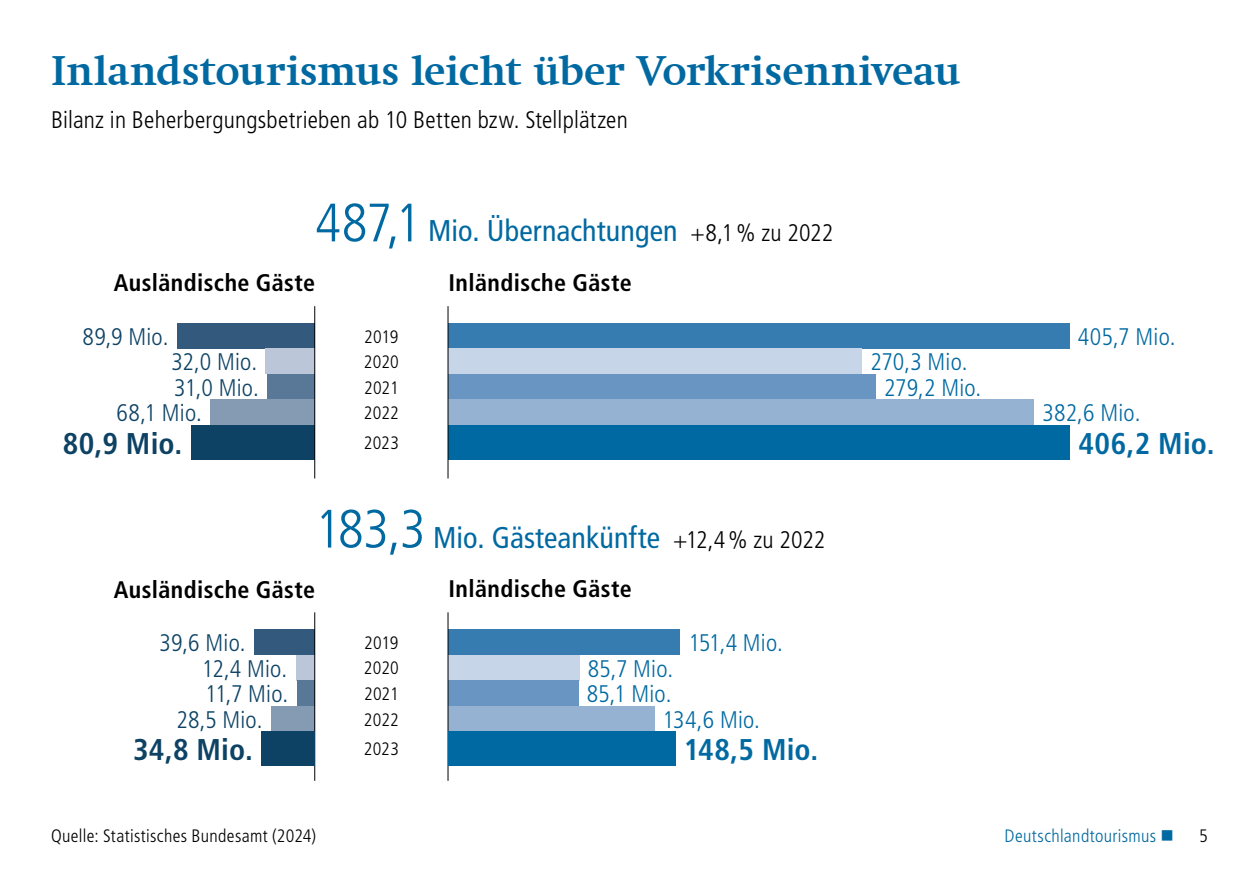
<style>
.page{position:relative;width:1259px;height:893px;background:#fff}
.page>*{position:absolute;margin:0;border:0;box-sizing:border-box;transform-origin:0 0}
.t1{font:700 42px "Swift Com";letter-spacing:-.005em;color:#0069a1}
.t2{font:condensed 30px "Frutiger LT Std";letter-spacing:.005em;color:#0069a1}
.t3{font:700 condensed 30px "Frutiger LT Std";letter-spacing:.01em;color:#0069a1}
.t4{font:700 condensed 30px "Frutiger LT Std";letter-spacing:.01em;color:#0d4264}
.t5{font:300 condensed 24px/25.5px "Frutiger LT Std";letter-spacing:.01em;color:#0069a1;text-align:center}
.t6{font:700 condensed 24px "Frutiger LT Std";letter-spacing:.015em;color:#000}
.t7{font:300 condensed 24px "Frutiger LT Std";letter-spacing:.01em;color:#0d4264}
.t8{font:300 condensed 24px "Frutiger LT Std";letter-spacing:.01em;color:#000}
.t9{font:300 condensed 18px "Frutiger LT Std";letter-spacing:.015em;color:#000}
.t10{font:300 condensed 18px "Frutiger LT Std";letter-spacing:.02em;color:#0069a1}
.s1{font-weight:300;font-size:54px}
.s2{font-weight:300;font-size:24px;color:#000}
</style>
<div class="page">
<div style="left:448px;top:323px;width:621px;height:26px;background:#377cb0"></div>
<div style="left:448px;top:629px;width:232px;height:26px;background:#377cb0"></div>
<div style="left:448px;top:349px;width:414px;height:25px;background:#c7d5e9"></div>
<div style="left:448px;top:374px;width:427px;height:26px;background:#6895c1"></div>
<div style="left:448px;top:400px;width:586px;height:25px;background:#96b2d3"></div>
<div style="left:448px;top:425px;width:622px;height:34px;background:#0069a1"></div>
<div style="left:448px;top:655px;width:131px;height:25px;background:#c7d5e9"></div>
<div style="left:448px;top:680px;width:130px;height:26px;background:#6895c1"></div>
<div style="left:448px;top:706px;width:206px;height:25px;background:#96b2d3"></div>
<div style="left:177px;top:323px;width:138px;height:26px;background:#335a7c"></div>
<div style="left:254px;top:629px;width:61px;height:26px;background:#335a7c"></div>
<div style="left:266px;top:349px;width:49px;height:25px;background:#bbc7d8"></div>
<div style="left:267px;top:374px;width:48px;height:26px;background:#597796"></div>
<div style="left:210px;top:400px;width:105px;height:25px;background:#859bb4"></div>
<div style="left:191px;top:425px;width:124px;height:34px;background:#0d4264"></div>
<div style="left:296px;top:655px;width:19px;height:25px;background:#bbc7d8"></div>
<div style="left:297px;top:680px;width:18px;height:26px;background:#597796"></div>
<div style="left:271px;top:706px;width:44px;height:25px;background:#859bb4"></div>
<hr style="left:447px;top:306px;width:1px;height:172px;background:#000">
<hr style="left:314px;top:306px;width:1px;height:172px;background:#000">
<hr style="left:314px;top:612px;width:1px;height:169px;background:#000">
<hr style="left:447px;top:612px;width:1px;height:169px;background:#000">
<div style="left:448px;top:731px;width:227px;height:34px;background:#0069a1"></div>
<div style="left:261px;top:731px;width:54px;height:34px;background:#0d4264"></div>
<h1 class="t1" style="left:51px;top:46px;width:911px">Inlandstourismus leicht über Vorkrisenniveau</h1>
<h3 class="t8" style="left:51px;top:106px;width:578px">Bilanz in Beherbergungsbetrieben ab 10 Betten bzw. Stellplätzen</h3>
<h2 class="t2" style="left:315px;top:213px;width:520px"><span class="s1">487,1</span> Mio. Übernachtungen <span class="s2">+8,1% zu 2022</span></h2>
<h3 class="t6" style="left:114px;top:269px;width:203px">Ausländische Gäste</h3>
<h3 class="t6" style="left:448px;top:269px;width:185px">Inländische Gäste</h3>
<h3 class="t7" style="left:82px;top:323px;width:88px">89,9 Mio.</h3>
<h3 class="t7" style="left:171px;top:349px;width:87px">32,0 Mio.</h3>
<h3 class="t7" style="left:174px;top:374px;width:86px">31,0 Mio.</h3>
<h3 class="t7" style="left:117px;top:400px;width:87px">68,1 Mio.</h3>
<h2 class="t4" style="left:63px;top:425px;width:121px">80,9 Mio.</h2>
<p class="t9" style="left:364px;top:326px;width:36px">2019</p>
<p class="t9" style="left:364px;top:352px;width:37px">2020</p>
<p class="t9" style="left:364px;top:377px;width:36px">2021</p>
<p class="t9" style="left:364px;top:403px;width:37px">2022</p>
<p class="t9" style="left:364px;top:433px;width:37px">2023</p>
<h2 class="t2" style="left:315px;top:520px;width:512px"><span class="s1">183,3</span> Mio. Gästeankünfte <span class="s2">+12,4% zu 2022</span></h2>
<h3 class="t6" style="left:114px;top:575px;width:203px">Ausländische Gäste</h3>
<h3 class="t6" style="left:448px;top:575px;width:185px">Inländische Gäste</h3>
<h3 class="t7" style="left:159px;top:629px;width:88px">39,6 Mio.</h3>
<p class="t9" style="left:364px;top:633px;width:36px">2019</p>
<h3 class="t5" style="left:688px;top:630px;width:96px">151,4 Mio.</h3>
<h3 class="t7" style="left:202px;top:655px;width:87px">12,4 Mio.</h3>
<h3 class="t7" style="left:205px;top:680px;width:85px">11,7 Mio.</h3>
<h3 class="t7" style="left:176px;top:706px;width:88px">28,5 Mio.</h3>
<h2 class="t4" style="left:133px;top:731px;width:121px">34,8 Mio.</h2>
<p class="t9" style="left:51px;top:825px;width:267px">Quelle: Statistisches Bundesamt (2024)</p>
<p class="t9" style="left:364px;top:658px;width:37px">2020</p>
<p class="t9" style="left:364px;top:684px;width:36px">2021</p>
<p class="t9" style="left:364px;top:709px;width:37px">2022</p>
<p class="t9" style="left:364px;top:739px;width:37px">2023</p>
<h3 class="t5" style="left:588px;top:656px;width:87px">85,7 Mio.</h3>
<h3 class="t5" style="left:587px;top:681px;width:86px">85,1 Mio.</h3>
<h3 class="t5" style="left:662px;top:707px;width:99px">134,6 Mio.</h3>
<h2 class="t3" style="left:684px;top:731px;width:136px">148,5 Mio.</h2>
<h3 class="t5" style="left:870px;top:350px;width:112px">270,3 Mio.<br>279,2 Mio.</h3>
<h3 class="t5" style="left:1077px;top:324px;width:99px">405,7 Mio.</h3>
<h3 class="t5" style="left:1042px;top:401px;width:100px">382,6 Mio.</h3>
<h2 class="t3" style="left:1078px;top:425px;width:138px">406,2 Mio.</h2>
<p class="t10" style="left:1004px;top:825px;width:171px">Deutschlandtourismus ■</p>
<p class="t9" style="left:1199px;top:825px;width:10px">5</p>
</div>
